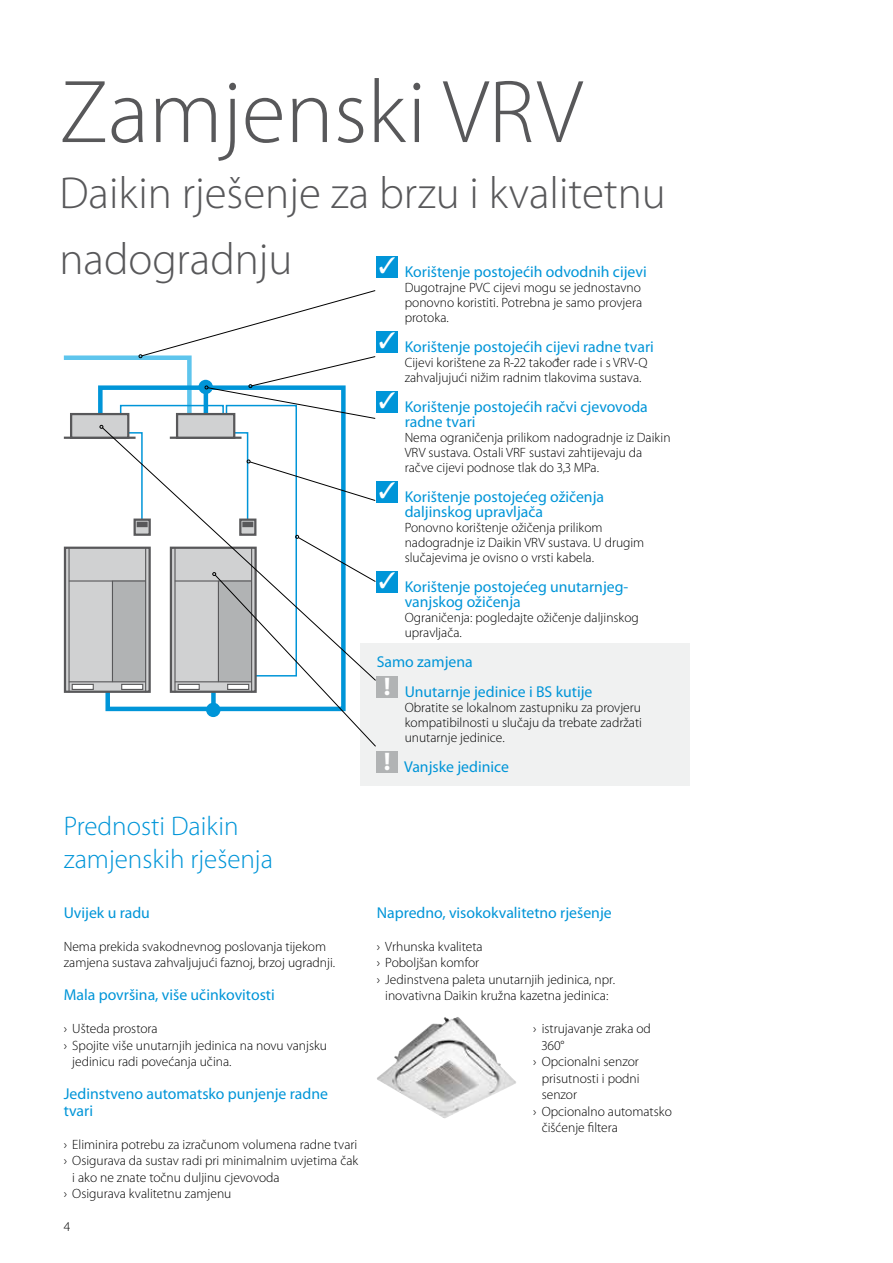
<style>
.page{position:relative;width:893px;height:1263px;background:#fff}
.page>*{position:absolute;margin:0;border:0;box-sizing:border-box;transform-origin:0 0}
.t1{font:300 90px "Myriad Pro";color:#58585a}
.t2{font:300 45px/66px "Myriad Pro";color:#58585a}
.t3{font:300 27px/33px "Myriad Pro";color:#0095d8}
.t4{font:15.75px/15px "Myriad Pro";color:#0095d8}
.t5{font:300 13.5px/15px "Myriad Pro";color:#000}
.s1{font-weight:700;font-size:25.5px;color:#fff}
</style>
<div class="page">
<img style="left:393px;top:1017px;width:65px;height:48px">
<div style="left:360px;top:643px;width:330px;height:143px;background:#f0f1f1"></div>
<div style="left:377px;top:256px;width:21px;height:21px;background:#0095d8"></div>
<div style="left:377px;top:331px;width:21px;height:21px;background:#0095d8"></div>
<div style="left:377px;top:391px;width:21px;height:21px;background:#0095d8"></div>
<div style="left:377px;top:481px;width:21px;height:21px;background:#0095d8"></div>
<div style="left:377px;top:571px;width:21px;height:21px;background:#0095d8"></div>
<div style="left:377px;top:676px;width:21px;height:21px;background:#b1b3b4"></div>
<div style="left:377px;top:751px;width:21px;height:21px;background:#b1b3b4"></div>
<svg style="left:63px;top:290px;width:314px;height:457px"></svg>
<h1 class="t1" style="left:60px;top:63px;width:524px">Zamjenski VRV</h1>
<h2 class="t2" style="left:60px;top:161px;width:608px">Daikin rješenje za brzu i kvalitetnu nadogradnju</h2>
<p class="t4" style="left:379px;top:265px;width:269px"><sup>✓</sup> Korištenje postojećih odvodnih cijevi</p>
<p class="t5" style="left:405px;top:280px;width:239px;text-align:justify">Dugotrajne PVC cijevi mogu se jednostavno ponovno koristiti. Potrebna je samo provjera protoka.</p>
<p class="t4" style="left:379px;top:340px;width:277px"><sup>✓</sup> Korištenje postojećih cijevi radne tvari</p>
<p class="t5" style="left:405px;top:355px;width:244px">Cijevi korištene za R-22 također rade i s VRV-Q zahvaljujući nižim radnim tlakovima sustava.</p>
<p class="t4" style="left:405px;top:400px;width:245px;text-indent:-26px"><sup>✓</sup> Korištenje postojećih račvi cjevovoda radne tvari</p>
<p class="t5" style="left:405px;top:430px;width:267px">Nema ograničenja prilikom nadogradnje iz Daikin<br>VRV sustava. Ostali VRF sustavi zahtijevaju da račve cijevi podnose tlak do 3,3 MPa.</p>
<p class="t4" style="left:405px;top:490px;width:201px;text-indent:-26px"><sup>✓</sup> Korištenje postojećeg ožičenja daljinskog upravljača</p>
<p class="t5" style="left:405px;top:520px;width:241px">Ponovno korištenje ožičenja prilikom nadogradnje iz Daikin VRV sustava. U drugim slučajevima je ovisno o vrsti kabela.</p>
<p class="t4" style="left:405px;top:580px;width:225px;text-indent:-26px"><sup>✓</sup> Korištenje postojećeg unutarnjeg&shy;vanjskog ožičenja</p>
<p class="t5" style="left:405px;top:610px;width:236px">Ograničenja: pogledajte ožičenje daljinskog upravljača.</p>
<p class="t4" style="left:384px;top:647px;width:210px;line-height:30px;text-indent:-7px">Samo zamjena<br><span class="s1">!</span> Unutarnje jedinice i BS kutije</p>
<p class="t5" style="left:405px;top:700px;width:239px;text-align:justify">Obratite se lokalnom zastupniku za provjeru kompatibilnosti u slučaju da trebate zadržati unutarnje jedinice.</p>
<p class="t4" style="left:384px;top:760px;width:127px"><span class="s1">!</span> Vanjske jedinice</p>
<h3 class="t3" style="left:64px;top:810px;width:211px">Prednosti Daikin zamjenskih rješenja</h3>
<p class="t4" style="left:64px;top:905px;width:88px">Uvijek u radu</p>
<p class="t5" style="left:64px;top:938px;width:273px;line-height:16.5px">Nema prekida svakodnevnog poslovanja tijekom zamjena sustava zahvaljujući faznoj, brzoj ugradnji.</p>
<p class="t4" style="left:64px;top:988px;width:213px">Mala površina, više učinkovitosti</p>
<p class="t5" style="left:64px;top:1021px;width:95px">› Ušteda prostora</p>
<p class="t5" style="left:64px;top:1038px;width:265px">› Spojite više unutarnjih jedinica na novu vanjsku</p>
<p class="t5" style="left:72px;top:1054px;width:161px">jedinicu radi povećanja učina.</p>
<p class="t4" style="left:64px;top:1086px;width:266px;line-height:16.5px">Jedinstveno automatsko punjenje radne tvari</p>
<p class="t5" style="left:64px;top:1137px;width:295px">› Eliminira potrebu za izračunom volumena radne tvari</p>
<p class="t5" style="left:64px;top:1153px;width:296px">› Osigurava da sustav radi pri minimalnim uvjetima čak</p>
<p class="t5" style="left:72px;top:1170px;width:209px">i ako ne znate točnu duljinu cjevovoda</p>
<p class="t5" style="left:64px;top:1186px;width:169px">› Osigurava kvalitetnu zamjenu</p>
<p class="t5" style="left:64px;top:1219px;width:8px">4</p>
<p class="t4" style="left:377px;top:905px;width:236px">Napredno, visokokvalitetno rješenje</p>
<p class="t5" style="left:377px;top:939px;width:107px">› Vrhunska kvaliteta</p>
<p class="t5" style="left:377px;top:955px;width:104px">› Poboljšan komfor</p>
<p class="t5" style="left:377px;top:972px;width:240px">› Jedinstvena paleta unutarnjih jedinica, npr.</p>
<p class="t5" style="left:385px;top:988px;width:225px">inovativna Daikin kružna kazetna jedinica:</p>
<p class="t5" style="left:533px;top:1021px;width:119px">› istrujavanje zraka od</p>
<p class="t5" style="left:542px;top:1038px;width:24px">360°</p>
<p class="t5" style="left:533px;top:1054px;width:107px">› Opcionalni senzor</p>
<p class="t5" style="left:542px;top:1071px;width:99px">prisutnosti i podni</p>
<p class="t5" style="left:542px;top:1087px;width:37px">senzor</p>
<p class="t5" style="left:533px;top:1104px;width:140px">› Opcionalno automatsko</p>
<p class="t5" style="left:542px;top:1120px;width:78px">čišćenje filtera</p>
</div>
